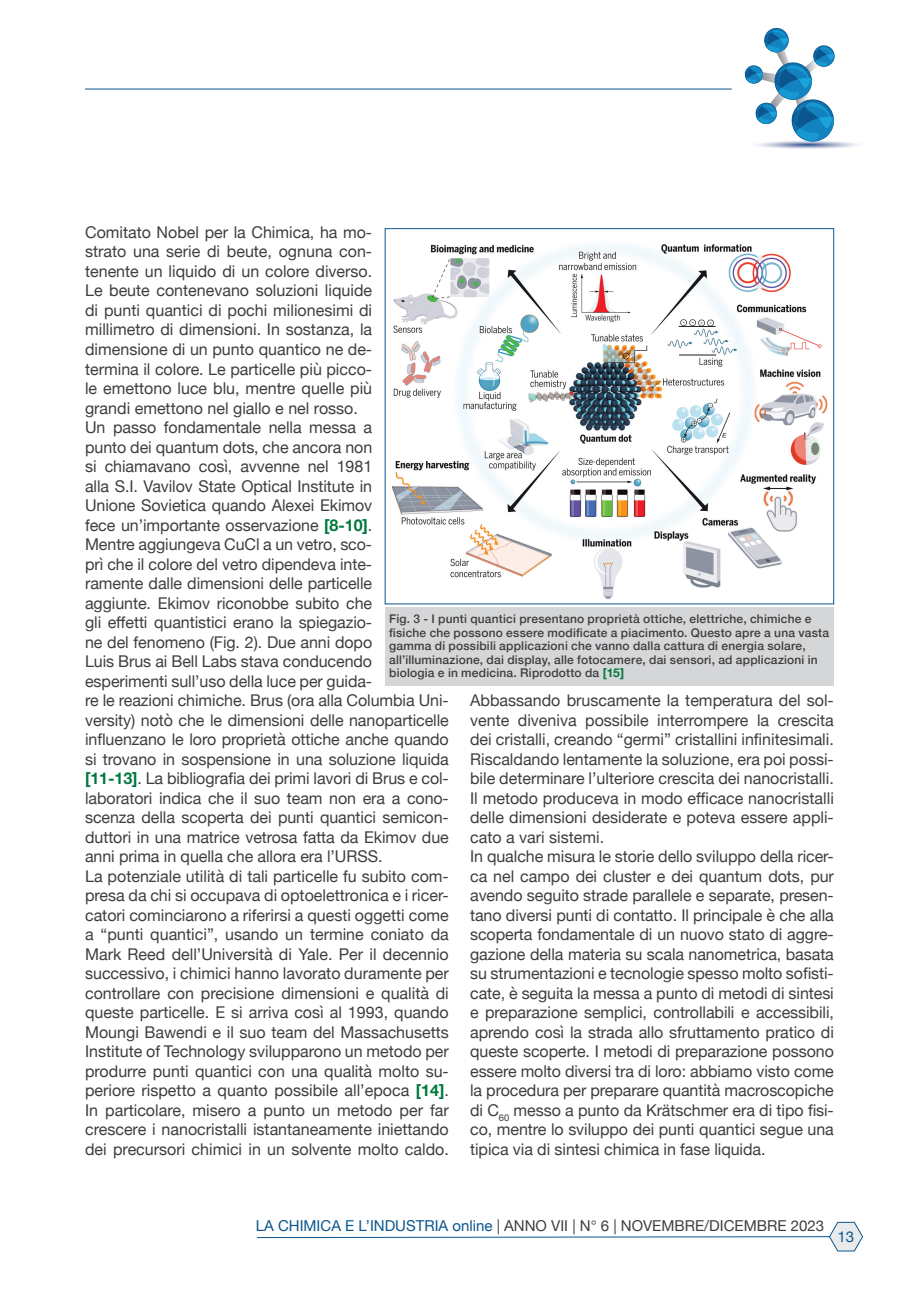
<style>
.page{position:relative;width:919px;height:1289px;background:#fff}
.page>*{position:absolute;margin:0;border:0;box-sizing:border-box;transform-origin:0 0}
.Body_Text_2{font:16.2px/19.5px "Helvetica Neue";letter-spacing:-.005em;color:#3e3e3f;text-align:justify}
.t1{font:15px "Helvetica Neue";color:#3e3e3f}
.t2{font:15px "Helvetica Neue";color:#0b568e}
.Dida{font:500 12px/13.5px "Helvetica Neue";letter-spacing:.015em;color:#3e3e3f}
.s1{font-weight:700;color:#00783e}
.s2{color:#0b568e}
</style>
<div class="page">
<hr style="left:85px;top:89px;width:646px;height:1px;background:#0b568e">
<svg style="left:744px;top:28px;width:114px;height:121px"></svg>
<svg style="left:257px;top:1222px;width:605px;height:29px"></svg>
<img style="left:392px;top:243px;width:435px;height:356px">
<div style="left:385px;top:607px;width:448px;height:79px;background:#d5d6d8"></div>
<p class="Body_Text_2" style="left:85px;top:223px;width:288px">Comitato Nobel per la Chimica, ha mo&shy;strato una serie di beute, ognuna con&shy;tenente un liquido di un colore diverso.<br>Le beute contenevano soluzioni liquide di punti quantici di pochi milionesimi di millimetro di dimensioni. In sostanza, la dimensione di un punto quantico ne de&shy;termina il colore. Le particelle più picco&shy;le emettono luce blu, mentre quelle più grandi emettono nel giallo e nel rosso.</p>
<p class="Body_Text_2" style="left:85px;top:418px;width:365px;text-align:left">Un passo fondamentale nella messa a<br>punto dei quantum dots, che ancora non<br>si chiamavano così, avvenne nel 1981<br>alla S.I. Vavilov State Optical Institute in<br>Unione Sovietica quando Alexei Ekimov<br>fece un’importante osservazione <span class="s1">[8-10]</span>.<br>Mentre aggiungeva CuCl a un vetro, sco-<br>prì che il colore del vetro dipendeva inte-<br>ramente dalle dimensioni delle particelle<br>aggiunte. Ekimov riconobbe subito che<br>gli effetti quantistici erano la spiegazio-<br>ne del fenomeno (Fig. 2). Due anni dopo<br>Luis Brus ai Bell Labs stava conducendo esperimenti sull’uso della luce per guida-<br>re le reazioni chimiche. Brus (ora alla Columbia Uni&shy;versity) notò che le dimensioni delle nanoparticelle influenzano le loro proprietà ottiche anche quando si trovano in sospensione in una soluzione liquida <span class="s1">[11-13]</span>. La bibliografia dei primi lavori di Brus e col&shy;laboratori indica che il suo team non era a cono&shy;scenza della scoperta dei punti quantici semicon&shy;duttori in una matrice vetrosa fatta da Ekimov due anni prima in quella che allora era l’URSS.</p>
<p class="Body_Text_2" style="left:85px;top:867px;width:365px">La potenziale utilità di tali particelle fu subito com&shy;presa da chi si occupava di optoelettronica e i ricer&shy;catori cominciarono a riferirsi a questi oggetti come a “punti quantici”, usando un termine coniato da Mark Reed dell’Università di Yale. Per il decennio successivo, i chimici hanno lavorato duramente per controllare con precisione dimensioni e qualità di queste particelle. E si arriva così al 1993, quando Moungi Bawendi e il suo team del Massachusetts Institute of Technology svilupparono un metodo per produrre punti quantici con una qualità molto su&shy;periore rispetto a quanto possibile all’epoca <span class="s1">[14]</span>.<br>In particolare, misero a punto un metodo per far crescere i nanocristalli istantaneamente iniettando dei precursori chimici in un solvente molto caldo.</p>
<p class="Dida" style="left:389px;top:611px;width:441px">Fig. 3 - I punti quantici presentano proprietà ottiche, elettriche, chimiche e fisiche che possono essere modificate a piacimento. Questo apre a una vasta gamma di possibili applicazioni che vanno dalla cattura di energia solare, all’illuminazione, dai display, alle fotocamere, dai sensori, ad applicazioni in biologia e in medicina. Riprodotto da <span class="s1">[15]</span></p>
<p class="Body_Text_2" style="left:470px;top:691px;width:365px">Abbassando bruscamente la temperatura del sol&shy;vente diveniva possibile interrompere la crescita dei cristalli, creando “germi” cristallini infinitesimali.<br>Riscaldando lentamente la soluzione, era poi possi&shy;bile determinare l’ulteriore crescita dei nanocristalli.<br>Il metodo produceva in modo efficace nanocristalli delle dimensioni desiderate e poteva essere appli&shy;cato a vari sistemi.</p>
<p class="Body_Text_2" style="left:470px;top:847px;width:365px">In qualche misura le storie dello sviluppo della ricer&shy;ca nel campo dei cluster e dei quantum dots, pur avendo seguito strade parallele e separate, presen&shy;tano diversi punti di contatto. Il principale è che alla scoperta fondamentale di un nuovo stato di aggre&shy;gazione della materia su scala nanometrica, basata su strumentazioni e tecnologie spesso molto sofisti&shy;cate, è seguita la messa a punto di metodi di sintesi e preparazione semplici, controllabili e accessibili, aprendo così la strada allo sfruttamento pratico di queste scoperte. I metodi di preparazione possono essere molto diversi tra di loro: abbiamo visto come la procedura per preparare quantità macroscopiche di C<sub>60</sub> messo a punto da Krätschmer era di tipo fisi&shy;co, mentre lo sviluppo dei punti quantici segue una tipica via di sintesi chimica in fase liquida.</p>
<p class="t1" style="left:256px;top:1214px;width:569px"><span class="s2">LA CHIMICA E L’INDUSTRIA online</span> | ANNO VII | N° 6 | NOVEMBRE/DICEMBRE 2023</p>
<p class="t2" style="left:837px;top:1225px;width:18px">13</p>
</div>
